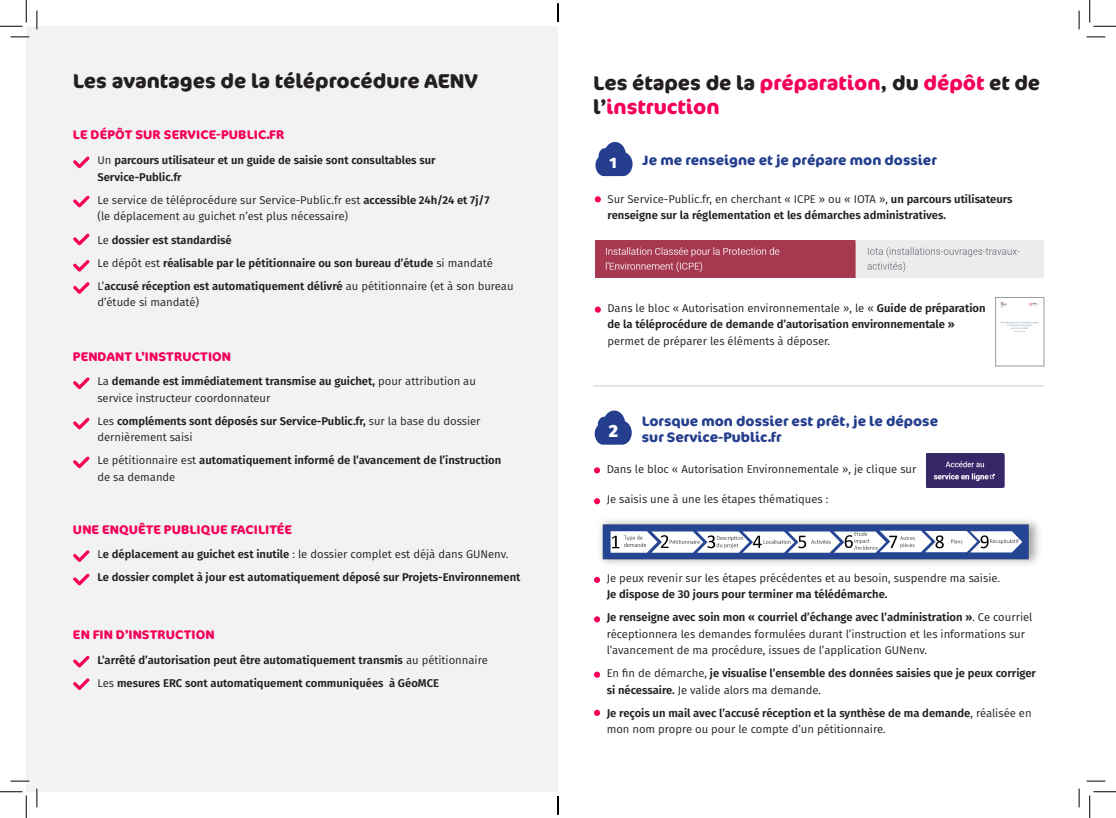
<style>
.page{position:relative;width:1116px;height:818px;background:#fff}
.page>*{position:absolute;margin:0;border:0;box-sizing:border-box;transform-origin:0 0}
.t1{font:700 20px/24px "Cocon Pro";color:#f50059}
.t2{font:700 20px "Cocon Pro";color:#231f20}
.t3{font:800 17.5px "Fira Sans";color:#fff}
.t4{font:800 15px "Fira Sans";color:#fff}
.t5{font:700 13.75px/16.5px "Cocon Pro";color:#253f8e}
.Titre_H3{font:700 12.5px "Cocon Pro";letter-spacing:.01em;color:#f50059}
.t6{font:11.25px/16.2px "Fira Sans";color:#231f20}
.t7{font:600 11.25px/16.2px "Fira Sans";color:#231f20}
.s1{font-weight:400}
.s2{font-weight:600}
.s3{color:#231f20}
</style>
<div class="page">
<div style="left:27px;top:26px;width:531px;height:766px;background:#f2f2f2"></div>
<svg style="left:73px;top:377px;width:17px;height:12px"></svg>
<svg style="left:73px;top:550px;width:17px;height:12px"></svg>
<svg style="left:73px;top:656px;width:17px;height:12px"></svg>
<svg style="left:73px;top:196px;width:17px;height:12px"></svg>
<svg style="left:73px;top:156px;width:17px;height:12px"></svg>
<svg style="left:73px;top:418px;width:17px;height:11px"></svg>
<svg style="left:73px;top:573px;width:17px;height:12px"></svg>
<svg style="left:73px;top:678px;width:17px;height:12px"></svg>
<svg style="left:73px;top:233px;width:17px;height:12px"></svg>
<svg style="left:73px;top:456px;width:17px;height:12px"></svg>
<svg style="left:73px;top:282px;width:17px;height:12px"></svg>
<svg style="left:73px;top:260px;width:17px;height:12px"></svg>
<svg style="left:594px;top:410px;width:37px;height:35px"></svg>
<svg style="left:595px;top:142px;width:37px;height:34px"></svg>
<svg style="left:594px;top:577px;width:6px;height:6px"></svg>
<svg style="left:594px;top:467px;width:6px;height:6px"></svg>
<svg style="left:595px;top:196px;width:6px;height:6px"></svg>
<svg style="left:594px;top:498px;width:6px;height:6px"></svg>
<svg style="left:595px;top:307px;width:6px;height:6px"></svg>
<svg style="left:594px;top:616px;width:6px;height:6px"></svg>
<svg style="left:594px;top:672px;width:6px;height:6px"></svg>
<svg style="left:594px;top:710px;width:6px;height:6px"></svg>
<img style="left:600px;top:520px;width:439px;height:44px">
<img style="left:595px;top:241px;width:448px;height:37px">
<img style="left:926px;top:453px;width:78px;height:34px">
<img style="left:1000px;top:302px;width:39px;height:30px">
<div style="left:995px;top:297px;width:49px;height:69px;border:1px solid #999b9e"></div>
<hr style="left:593px;top:385px;width:450px;height:1px;background:#d1d2d4">
<svg style="left:11px;top:36px;width:18px;height:2px"></svg>
<svg style="left:1086px;top:36px;width:19px;height:2px"></svg>
<svg style="left:11px;top:780px;width:18px;height:2px"></svg>
<svg style="left:1086px;top:780px;width:19px;height:2px"></svg>
<svg style="left:36px;top:11px;width:2px;height:18px"></svg>
<svg style="left:36px;top:788px;width:2px;height:19px"></svg>
<svg style="left:1078px;top:11px;width:1px;height:18px"></svg>
<svg style="left:1078px;top:788px;width:1px;height:19px"></svg>
<svg style="left:0;top:0;width:27px;height:27px"></svg>
<svg style="left:0;top:791px;width:27px;height:27px"></svg>
<svg style="left:1089px;top:0;width:26px;height:27px"></svg>
<svg style="left:1089px;top:791px;width:26px;height:27px"></svg>
<svg style="left:557px;top:3px;width:2px;height:19px"></svg>
<svg style="left:557px;top:796px;width:2px;height:19px"></svg>
<p class="t2" style="left:73px;top:67px;width:406px">Les avantages de la téléprocédure AENV</p>
<p class="Titre_H3" style="left:73px;top:126px;width:213px">LE DÉPÔT SUR SERVICE-PUBLIC.FR</p>
<p class="t7" style="left:97px;top:152px;width:340px"><span class="s1">Un</span> parcours utilisateur et un guide de saisie sont consultables sur<br>Service-Public.fr</p>
<p class="t6" style="left:97px;top:192px;width:394px">Le service de téléprocédure sur Service-Public.fr est <span class="s2">accessible 24h/24 et 7j/7 </span>(le déplacement au guichet n’est plus nécessaire)</p>
<p class="t7" style="left:97px;top:231px;width:136px"><span class="s1">Le</span> dossier est standardisé</p>
<p class="t7" style="left:97px;top:254px;width:397px"><span class="s1">Le dépôt est</span> réalisable par le pétitionnaire ou son bureau d’étude <span class="s1">si mandaté</span></p>
<p class="t6" style="left:97px;top:278px;width:417px">L’<span class="s2">accusé réception est automatiquement délivré</span> au pétitionnaire (et à son bureau d’étude si mandaté)</p>
<p class="Titre_H3" style="left:73px;top:348px;width:160px">PENDANT L’INSTRUCTION</p>
<p class="t6" style="left:97px;top:373px;width:380px">La <span class="s2">demande est immédiatement transmise au guichet,</span> pour attribution au service instructeur coordonnateur</p>
<p class="t7" style="left:97px;top:412px;width:385px"><span class="s1">Les</span> compléments sont déposés sur Service-Public.fr, <span class="s1">sur la base du dossier dernièrement saisi</span></p>
<p class="t7" style="left:97px;top:452px;width:405px"><span class="s1">Le pétitionnaire est</span> automatiquement informé de l’avancement de l’instruction <span class="s1">de sa demande</span></p>
<p class="Titre_H3" style="left:73px;top:521px;width:221px">UNE ENQUÊTE PUBLIQUE FACILITÉE</p>
<p class="t6" style="left:97px;top:546px;width:412px">L<span class="s2">e déplacement au guichet est inutile</span> : le dossier complet est déjà dans GUNenv.</p>
<p class="t7" style="left:97px;top:569px;width:424px">Le dossier complet à jour est automatiquement déposé sur Projets-Environnement</p>
<p class="Titre_H3" style="left:73px;top:626px;width:143px">EN FIN D’INSTRUCTION</p>
<p class="t7" style="left:97px;top:651px;width:392px">L’arrêté d’autorisation peut être automatiquement transmis <span class="s1">au pétitionnaire</span></p>
<p class="t7" style="left:97px;top:674px;width:343px"><span class="s1">Les</span> mesures ERC sont automatiquement communiquées à GéoMCE</p>
<p class="t1" style="left:593px;top:70px;width:448px"><span class="s3">Les étapes de la</span> préparation<span class="s3">, du</span> dépôt <span class="s3">et de l’</span>instruction</p>
<p class="t4" style="left:609px;top:149px;width:9px">1</p>
<p class="t5" style="left:642px;top:151px;width:296px">Je me renseigne et je prépare mon dossier</p>
<p class="t7" style="left:607px;top:190px;width:406px"><span class="s1">Sur Service-Public.fr, en cherchant « ICPE » ou « IOTA »,</span> un parcours utilisateurs renseigne sur la réglementation et les démarches administratives.</p>
<p class="t6" style="left:607px;top:300px;width:379px">Dans le bloc « Autorisation environnementale », le « <span class="s2">Guide de préparation de la téléprocédure de demande d’autorisation environnementale » </span>permet de préparer les éléments à déposer.</p>
<p class="t3" style="left:609px;top:415px;width:11px">2</p>
<p class="t5" style="left:642px;top:412px;width:298px">Lorsque mon dossier est prêt, je le dépose sur Service-Public.fr</p>
<p class="t6" style="left:606px;top:461px;width:311px">Dans le bloc « Autorisation Environnementale », je clique sur</p>
<p class="t6" style="left:606px;top:491px;width:223px">Je saisis une à une les étapes thématiques :</p>
<p class="t6" style="left:606px;top:569px;width:395px">Je peux revenir sur les étapes précédentes et au besoin, suspendre ma saisie.<br><span class="s2">Je dispose de 30 jours pour terminer ma télédémarche.</span></p>
<p class="t6" style="left:606px;top:609px;width:427px"><span class="s2">Je renseigne avec soin mon « courriel d’échange avec l’administration »</span>. Ce courriel réceptionnera les demandes formulées durant l’instruction et les informations sur l’avancement de ma procédure, issues de l’application GUNenv.</p>
<p class="t7" style="left:606px;top:664px;width:431px"><span class="s1">En fin de démarche,</span> je visualise l’ensemble des données saisies que je peux corriger si nécessaire. <span class="s1">Je valide alors ma demande.</span></p>
<p class="t7" style="left:606px;top:704px;width:426px">Je reçois un mail avec l’accusé réception et la synthèse de ma demande<span class="s1">, réalisée en mon nom propre ou pour le compte d’un pétitionnaire.</span></p>
</div>
